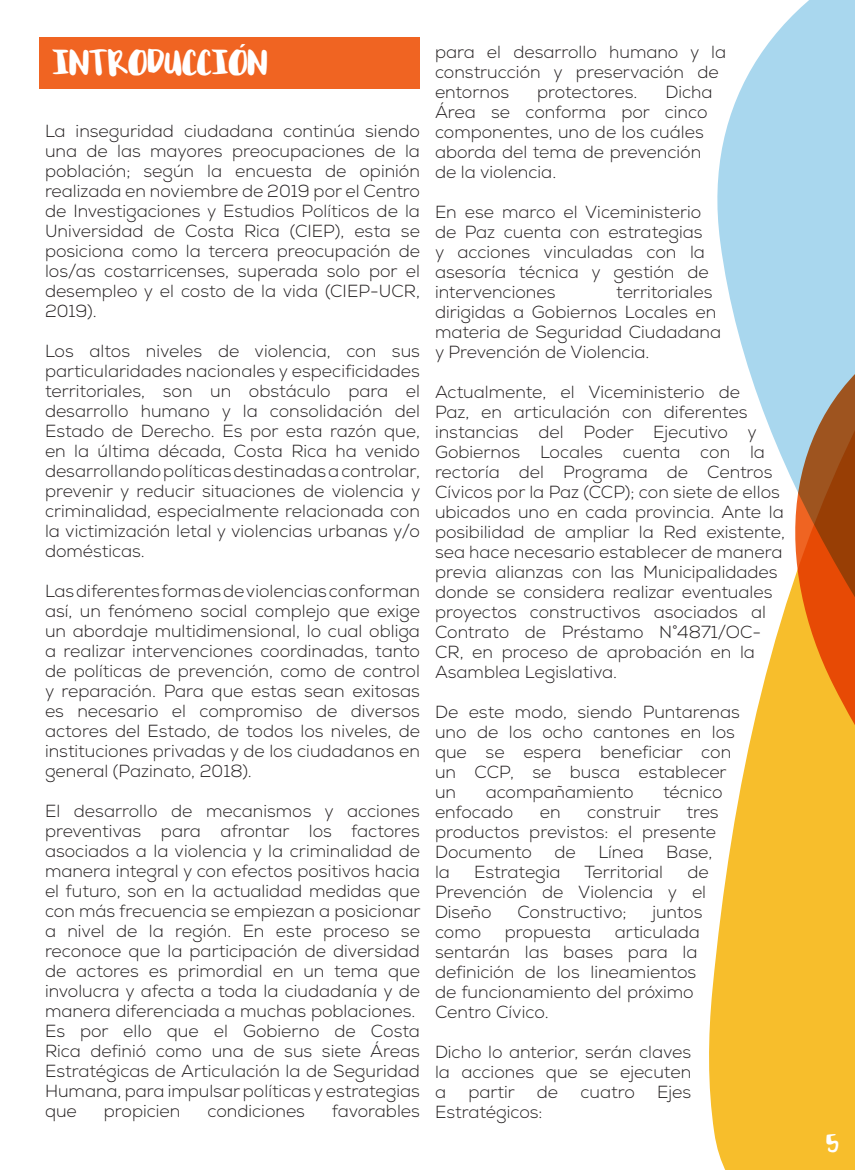
<style>
.page{position:relative;width:855px;height:1170px;background:#fff}
.page>*{position:absolute;margin:0;border:0;box-sizing:border-box;transform-origin:0 0}
.Titulo_Mixyonder{font:37.5px "Mix Yonder";color:#fff}
.t1{font:25px "Arial Rounded MT Bold";color:#fff}
.Párrafo_normal{font:300 17.5px/20px "Nexa";color:#231f20}
</style>
<div class="page">
<img style="left:709px;top:0;width:146px;height:1170px">
<div style="left:40px;top:38px;width:380px;height:51px;background:#f06422"></div>
<p class="t1" style="left:238px;top:38px;width:10px">´</p>
<p class="Titulo_Mixyonder" style="left:52px;top:40px;width:217px">INTRODUCCION</p>
<p class="Párrafo_normal" style="left:45px;top:121px;width:377px;text-align:justify">La inseguridad ciudadana continúa siendo una de las mayores preocupaciones de la población; según la encuesta de opinión realizada en noviembre de 2019 por el Centro de Investigaciones y Estudios Políticos de la Universidad de Costa Rica (CIEP), esta se posiciona como la tercera preocupación de los/as costarricenses, superada solo por el desempleo y el costo de la vida (CIEP-UCR, 2019).</p>
<p class="Párrafo_normal" style="left:45px;top:341px;width:377px;text-align:justify">Los altos niveles de violencia, con sus particularidades nacionales y especificidades territoriales, son un obstáculo para el desarrollo humano y la consolidación del Estado de Derecho. Es por esta razón que, en la última década, Costa Rica ha venido desarrollando políticas destinadas a controlar, prevenir y reducir situaciones de violencia y criminalidad, especialmente relacionada con la victimización letal y violencias urbanas y/o domésticas.</p>
<p class="Párrafo_normal" style="left:45px;top:581px;width:377px;text-align:justify">Las diferentes formas de violencias conforman así, un fenómeno social complejo que exige un abordaje multidimensional, lo cual obliga a realizar intervenciones coordinadas, tanto de políticas de prevención, como de control y reparación. Para que estas sean exitosas es necesario el compromiso de diversos actores del Estado, de todos los niveles, de instituciones privadas y de los ciudadanos en general (Pazinato, 2018).</p>
<p class="Párrafo_normal" style="left:45px;top:801px;width:377px;text-align:justify">El desarrollo de mecanismos y acciones preventivas para afrontar los factores asociados a la violencia y la criminalidad de manera integral y con efectos positivos hacia el futuro, son en la actualidad medidas que con más frecuencia se empiezan a posicionar a nivel de la región. En este proceso se reconoce que la participación de diversidad de actores es primordial en un tema que involucra y afecta a toda la ciudadanía y de manera diferenciada a muchas poblaciones.</p>
<p class="Párrafo_normal" style="left:45px;top:1021px;width:377px;text-align:justify">Es por ello que el Gobierno de Costa Rica definió como una de sus siete Áreas Estratégicas de Articulación la de Seguridad Humana, para impulsar políticas y estrategias que</p>
<p class="Párrafo_normal" style="left:104px;top:1101px;width:78px">propicien</p>
<p class="Párrafo_normal" style="left:208px;top:1101px;width:99px">condiciones</p>
<p class="Párrafo_normal" style="left:332px;top:1101px;width:90px">favorables</p>
<p class="Párrafo_normal" style="left:435px;top:43px;width:293px">para el desarrollo humano y la construcción y preservación de entornos</p>
<p class="Párrafo_normal" style="left:435px;top:83px;width:279px;text-indent:230px">Dicha<br>Área se conforma por cinco componentes, uno de los cuáles aborda del tema de prevención de la violencia.</p>
<p class="Párrafo_normal" style="left:435px;top:203px;width:275px">En ese marco el Viceministerio de Paz cuenta con estrategias y acciones vinculadas con la asesoría técnica y gestión de intervenciones</p>
<p class="Párrafo_normal" style="left:537px;top:83px;width:102px">protectores.</p>
<p class="Párrafo_normal" style="left:435px;top:283px;width:288px;text-indent:181px">territoriales dirigidas a Gobiernos Locales en materia de Seguridad Ciudadana y Prevención de Violencia.</p>
<p class="Párrafo_normal" style="left:435px;top:383px;width:351px">Actualmente, el Viceministerio de<br>Paz, en articulación con diferentes instancias del Poder Ejecutivo y Gobiernos Locales cuenta con la rectoría del Programa de Centros Cívicos por la Paz (CCP); con siete de ellos ubicados uno en cada provincia. Ante la posibilidad de ampliar la Red existente, sea hace necesario establecer de manera previa alianzas con las Municipalidades donde se considera realizar eventuales proyectos constructivos asociados al Contrato de Préstamo N°4871/OC-CR, en proceso de aprobación en la Asamblea Legislativa.</p>
<p class="Párrafo_normal" style="left:435px;top:703px;width:307px">De este modo, siendo Puntarenas uno de los ocho cantones en los que se espera beneficiar con un CCP, se busca establecer un</p>
<p class="Párrafo_normal" style="left:486px;top:783px;width:150px">acompañamiento</p>
<p class="Párrafo_normal" style="left:663px;top:783px;width:61px">técnico</p>
<p class="Párrafo_normal" style="left:435px;top:803px;width:80px">enfocado</p>
<p class="Párrafo_normal" style="left:540px;top:803px;width:22px">en</p>
<p class="Párrafo_normal" style="left:587px;top:803px;width:75px">construir</p>
<p class="Párrafo_normal" style="left:435px;top:803px;width:285px;text-indent:251px">tres productos previstos: el presente<br>Documento</p>
<p class="Párrafo_normal" style="left:555px;top:843px;width:23px">de</p>
<p class="Párrafo_normal" style="left:598px;top:843px;width:47px">Línea</p>
<p class="Párrafo_normal" style="left:666px;top:843px;width:48px">Base,</p>
<p class="Párrafo_normal" style="left:435px;top:863px;width:16px">la</p>
<p class="Párrafo_normal" style="left:474px;top:863px;width:88px">Estrategia</p>
<p class="Párrafo_normal" style="left:584px;top:863px;width:80px">Territorial</p>
<p class="Párrafo_normal" style="left:435px;top:863px;width:275px;text-indent:252px">de<br>Prevención de Violencia y el<br>Diseño</p>
<p class="Párrafo_normal" style="left:517px;top:903px;width:111px">Constructivo;</p>
<p class="Párrafo_normal" style="left:652px;top:903px;width:52px">juntos</p>
<p class="Párrafo_normal" style="left:435px;top:923px;width:267px;text-indent:180px">articulada sentarán las bases para la definición de los lineamientos de funcionamiento del próximo<br>Centro Cívico.</p>
<p class="Párrafo_normal" style="left:435px;top:1043px;width:258px;text-align:justify">Dicho lo anterior, serán claves la acciones que se ejecuten a</p>
<p class="Párrafo_normal" style="left:435px;top:923px;width:48px">como</p>
<p class="Párrafo_normal" style="left:505px;top:923px;width:88px">propuesta</p>
<p class="Párrafo_normal" style="left:468px;top:1083px;width:48px">partir</p>
<p class="Párrafo_normal" style="left:537px;top:1083px;width:23px">de</p>
<p class="Párrafo_normal" style="left:580px;top:1083px;width:56px">cuatro</p>
<p class="Párrafo_normal" style="left:657px;top:1083px;width:36px">Ejes</p>
<p class="Párrafo_normal" style="left:435px;top:1103px;width:109px">Estratégicos:</p>
<h1 class="Titulo_Mixyonder" style="left:826px;top:1120px;width:14px">5</h1>
</div>
